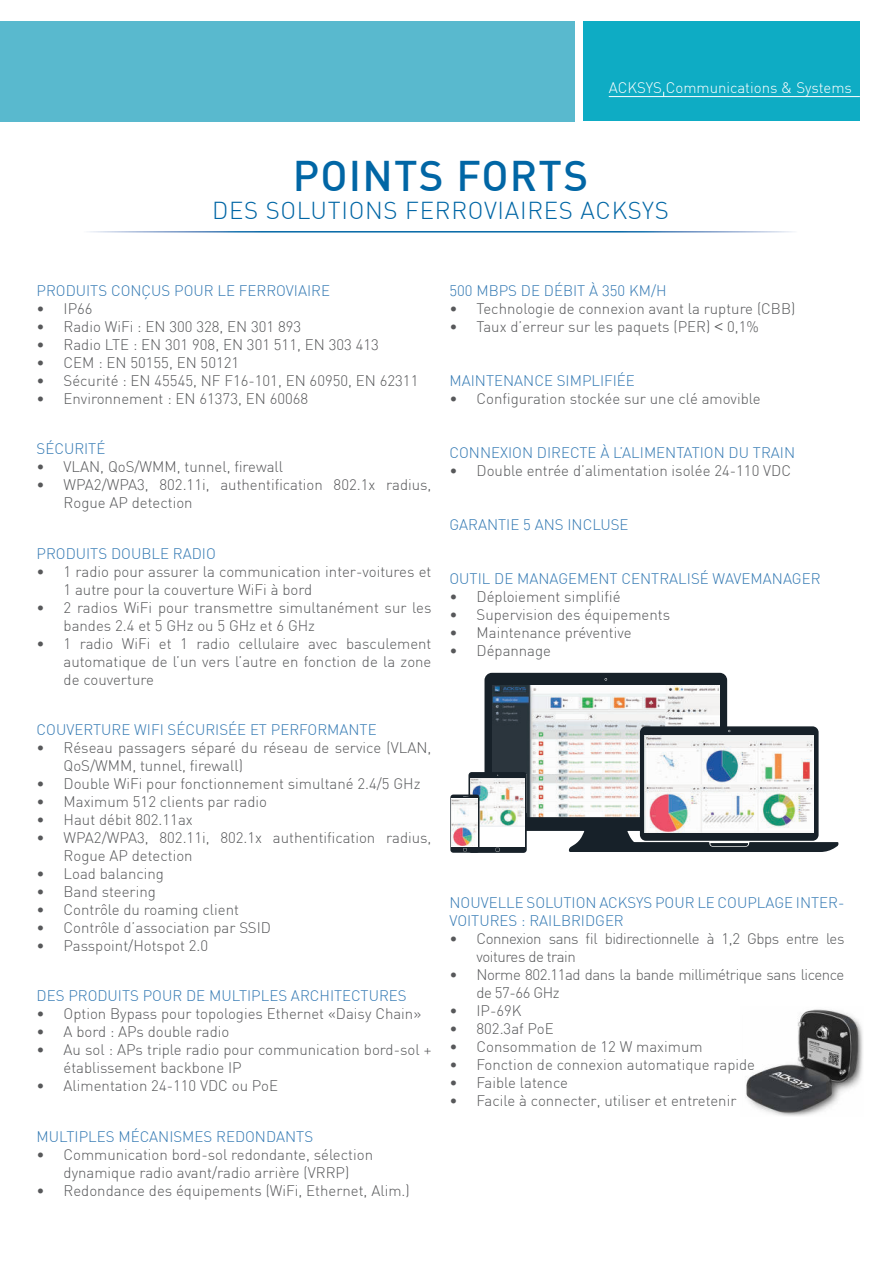
<style>
.page{position:relative;width:881px;height:1263px;background:#fff}
.page>*{position:absolute;margin:0;border:0;box-sizing:border-box;transform-origin:0 0}
.t1{font:500 42px "DIN";letter-spacing:.03em;color:#0166a5}
.t2{font:300 24px "DIN";letter-spacing:.03em;color:#0166a5}
.t3{font:300 15px/18px "DIN";color:#57585a}
.t4{font:300 15px/18px "DIN";color:#3379b3}
.t5{font:300 15px/18px "DIN";letter-spacing:-.03em;color:#57585a}
.t6{font:300 15px "DIN";color:#fff}
.s1{font-family:"Century Gothic";font-weight:400}
</style>
<div class="page">
<div style="left:583px;top:21px;width:276px;height:100px;background:#0eacc4"></div>
<hr style="left:608px;top:96px;width:251px;height:1px;background:#fff">
<div style="left:0;top:21px;width:574px;height:100px;background:#59b9ce"></div>
<div style="left:468px;top:772px;width:58px;height:81px;background:#172129;border-radius:3px"></div>
<svg style="left:479px;top:826px;width:5px;height:20px"></svg>
<svg style="left:484px;top:673px;width:354px;height:179px"></svg>
<img style="left:470px;top:778px;width:54px;height:48px">
<div style="left:450px;top:794px;width:29px;height:59px;background:#172129;border-radius:3px"></div>
<svg style="left:451px;top:798px;width:27px;height:49px"></svg>
<img style="left:451px;top:799px;width:26px;height:46px">
<img style="left:746px;top:1009px;width:117px;height:107px">
<p class="t6" style="left:608px;top:82px;width:244px">ACKSYS Communications &amp; Systems</p>
<h1 class="t1" style="left:293px;top:157px;width:297px">POINTS FORTS</h1>
<h2 class="t2" style="left:212px;top:196px;width:458px">DES SOLUTIONS FERROVIAIRES ACKSYS</h2>
<p class="t4" style="left:37px;top:281px;width:295px">PRODUITS CONÇUS POUR LE FERROVIAIRE</p>
<p class="t3" style="left:37px;top:301px;width:57px">• IP66</p>
<p class="t3" style="left:37px;top:319px;width:266px">• Radio WiFi : EN 300 328, EN 301 893</p>
<p class="t3" style="left:37px;top:337px;width:343px">• Radio LTE : EN 301 908, EN 301 511, EN 303 413</p>
<p class="t3" style="left:37px;top:355px;width:204px">• CEM : EN 50155, EN 50121</p>
<p class="t3" style="left:37px;top:373px;width:383px">• Sécurité : EN 45545, NF F16-101, EN 60950, EN 62311</p>
<p class="t3" style="left:37px;top:391px;width:273px">• Environnement : EN 61373, EN 60068</p>
<p class="t4" style="left:37px;top:440px;width:70px">SÉCURITÉ</p>
<p class="t3" style="left:37px;top:459px;width:248px">• VLAN, QoS/WMM, tunnel, firewall</p>
<p class="t3" style="left:64px;top:477px;width:369px;text-indent:-27px">• WPA2/WPA3, 802.11i, authentification 802.1x radius,<br>Rogue AP detection</p>
<p class="t4" style="left:37px;top:544px;width:181px">PRODUITS DOUBLE RADIO</p>
<p class="t3" style="left:64px;top:564px;width:369px;text-indent:-27px">• 1 radio pour assurer la communication inter-voitures et<br>1 autre pour la couverture WiFi à bord</p>
<p class="t3" style="left:64px;top:600px;width:369px;text-indent:-27px">• 2 radios WiFi pour transmettre simultanément sur les bandes 2.4 et 5 GHz ou 5 GHz et 6 GHz</p>
<p class="t3" style="left:64px;top:636px;width:369px;text-align:justify;text-indent:-27px">• 1 radio WiFi et 1 radio cellulaire avec basculement automatique de l’un vers l’autre en fonction de la zone de couverture</p>
<p class="t4" style="left:37px;top:720px;width:341px">COUVERTURE WIFI SÉCURISÉE ET PERFORMANTE</p>
<p class="t3" style="left:64px;top:740px;width:369px;text-indent:-27px">• Réseau passagers séparé du réseau de service (VLAN,<br>QoS/WMM, tunnel, firewall)</p>
<p class="t3" style="left:37px;top:776px;width:385px">• Double WiFi pour fonctionnement simultané 2.4/5 GHz</p>
<p class="t3" style="left:37px;top:794px;width:232px">• Maximum 512 clients par radio</p>
<p class="t3" style="left:37px;top:812px;width:158px">• Haut débit 802.11ax</p>
<p class="t3" style="left:64px;top:830px;width:369px;text-indent:-27px">• WPA2/WPA3, 802.11i, 802.1x authentification radius,<br>Rogue AP detection</p>
<p class="t3" style="left:37px;top:866px;width:129px">• Load balancing</p>
<p class="t3" style="left:37px;top:884px;width:121px">• Band steering</p>
<p class="t3" style="left:37px;top:902px;width:204px">• Contrôle du roaming client</p>
<p class="t3" style="left:37px;top:920px;width:236px">• Contrôle d’association par SSID</p>
<p class="t3" style="left:37px;top:938px;width:173px">• Passpoint/Hotspot 2.0</p>
<p class="t4" style="left:37px;top:987px;width:371px">DES PRODUITS POUR DE MULTIPLES ARCHITECTURES</p>
<p class="t3" style="left:37px;top:1006px;width:386px">• Option Bypass pour topologies Ethernet «Daisy Chain»</p>
<p class="t3" style="left:37px;top:1024px;width:194px">• A bord : APs double radio</p>
<p class="t3" style="left:64px;top:1042px;width:369px;text-indent:-27px">• Au sol : APs triple radio pour communication bord-sol + établissement backbone IP</p>
<p class="t3" style="left:37px;top:1078px;width:243px">• Alimentation 24-110 VDC ou PoE</p>
<p class="t4" style="left:37px;top:1127px;width:278px">MULTIPLES MÉCANISMES REDONDANTS</p>
<p class="t3" style="left:37px;top:1147px;width:338px;text-align:center">• Communication bord-sol redondante, sélection dynamique radio avant/radio arrière (VRRP)</p>
<p class="t3" style="left:37px;top:1183px;width:374px">• Redondance des équipements (WiFi, Ethernet, Alim.)</p>
<p class="t4" style="left:449px;top:281px;width:218px">500 MBPS DE DÉBIT À 350 KM/H</p>
<p class="t3" style="left:449px;top:301px;width:347px">• Technologie de connexion avant la rupture (CBB)</p>
<p class="t3" style="left:449px;top:319px;width:311px">• Taux d’erreur sur les paquets (PER) <span class="s1">&lt;</span> 0,1%</p>
<p class="t4" style="left:449px;top:371px;width:187px">MAINTENANCE SIMPLIFIÉE</p>
<p class="t3" style="left:449px;top:391px;width:312px">• Configuration stockée sur une clé amovible</p>
<p class="t4" style="left:449px;top:443px;width:347px">CONNEXION DIRECTE À L’ALIMENTATION DU TRAIN</p>
<p class="t3" style="left:449px;top:463px;width:343px">• Double entrée d’alimentation isolée 24-110 VDC</p>
<p class="t4" style="left:449px;top:515px;width:180px">GARANTIE 5 ANS INCLUSE</p>
<p class="t4" style="left:449px;top:569px;width:372px">OUTIL DE MANAGEMENT CENTRALISÉ WAVEMANAGER</p>
<p class="t3" style="left:449px;top:589px;width:173px">• Déploiement simplifié</p>
<p class="t3" style="left:449px;top:607px;width:222px">• Supervision des équipements</p>
<p class="t3" style="left:449px;top:625px;width:183px">• Maintenance préventive</p>
<p class="t3" style="left:449px;top:643px;width:103px">• Dépannage</p>
<p class="t4" style="left:449px;top:893px;width:396px">NOUVELLE SOLUTION ACKSYS POUR LE COUPLAGE INTER-<br>VOITURES : RAILBRIDGER</p>
<p class="t5" style="left:476px;top:931px;width:369px;text-indent:-27px">• Connexion sans fil bidirectionnelle à 1,2 Gbps entre les voitures de train</p>
<p class="t5" style="left:476px;top:967px;width:369px;text-indent:-27px">• Norme 802.11ad dans la bande millimétrique sans licence de 57-66 GHz</p>
<p class="t3" style="left:449px;top:1003px;width:74px">• IP-69K</p>
<p class="t3" style="left:449px;top:1021px;width:106px">• 802.3af PoE</p>
<p class="t3" style="left:449px;top:1039px;width:254px">• Consommation de 12 W maximum</p>
<p class="t3" style="left:449px;top:1057px;width:307px">• Fonction de connexion automatique rapide</p>
<p class="t3" style="left:449px;top:1075px;width:120px">• Faible latence</p>
<p class="t3" style="left:449px;top:1093px;width:288px">• Facile à connecter, utiliser et entretenir</p>
</div>
